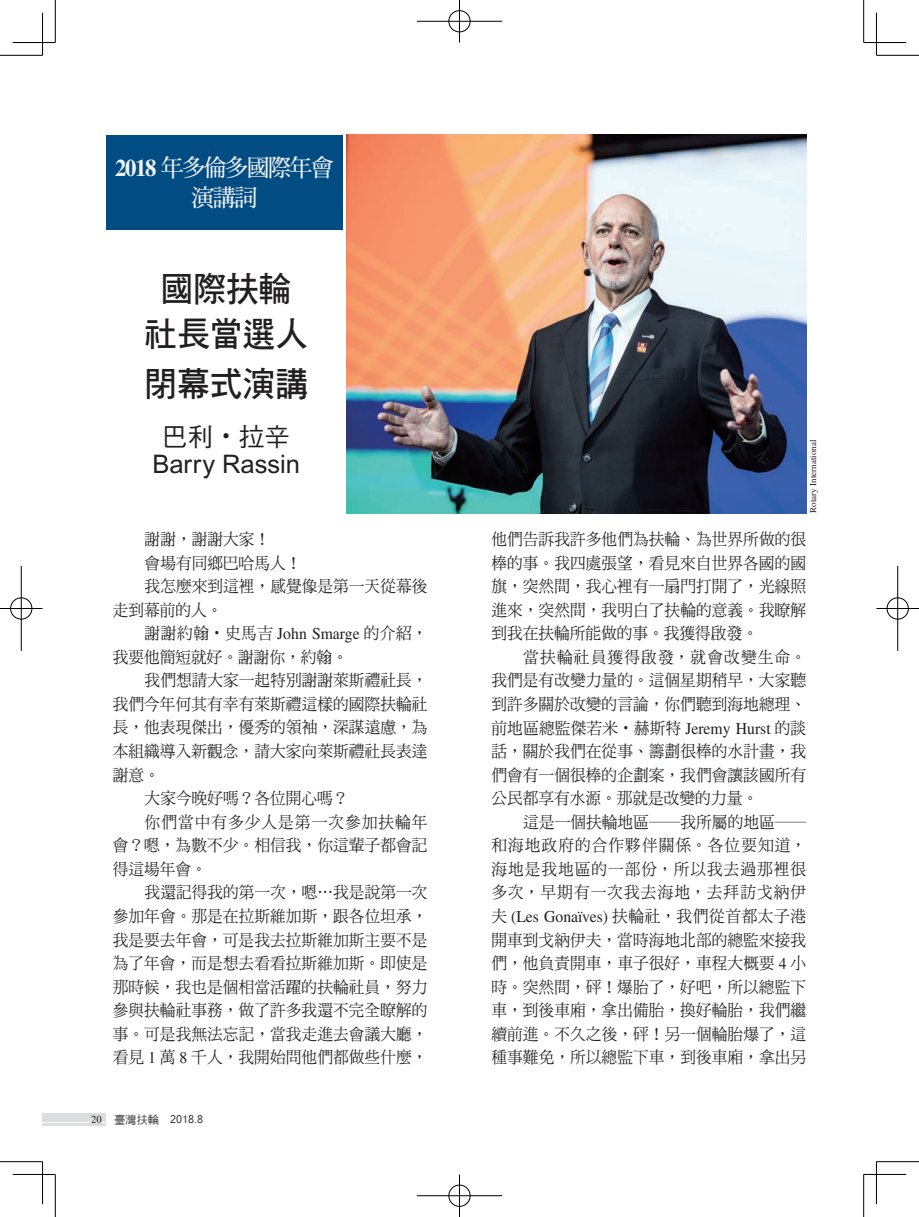
<style>
.page{position:relative;width:919px;height:1217px;background:#fff}
.page>*{position:absolute;margin:0;border:0;box-sizing:border-box;transform-origin:0 0}
.t1{font:34.5px/45px "DF Hei Std W7";color:#231f20;text-align:center;scale:.95 1}
.t2{font:25.5px "Arial";color:#231f20}
.t3{font:25.5px "DF Hei Std W5";color:#231f20}
.t4{font:24px/30px "DF Ming Std W7";letter-spacing:-.06em;color:#f2f1f0;text-align:center;scale:.95 1}
.t5{font:16.5px/23.5px "DF Ming Std W5";letter-spacing:.005em;color:#231f20;text-align:justify;scale:.95 1}
.t6{font:16.5px "DF Ming Std W5";letter-spacing:.035em;color:#231f20;scale:.95 1}
.t7{font:16.5px "DF Ming Std W5";letter-spacing:.065em;color:#231f20;scale:.95 1}
.t8{font:12px "Latha";color:#3e3e3f}
.t9{font:9px "Times LT Std";color:#231f20}
.s1{font-family:"Times LT Std";font-weight:700}
.s2{font-family:"DF Ming Md HK BF"}
.s3{font-family:"Times LT Std"}
.s4{font-family:"Aparajita";font-size:13.5px;color:#231f20}
.s5{font-family:"DF Hei Md HK BF";font-size:11.25px}
</style>
<div class="page">
<img style="left:346px;top:135px;width:460px;height:378px">
<div style="left:106px;top:135px;width:236px;height:94px;background:#004c83"></div>
<div style="left:43px;top:1112px;width:63px;height:9px;background:#dcdddf"></div>
<hr style="left:43px;top:1123px;width:63px;height:2px;background:#dcdddf">
<hr style="left:0;top:55px;width:43px;height:1px;background:#000">
<hr style="left:876px;top:55px;width:42px;height:1px;background:#000">
<hr style="left:0;top:1161px;width:43px;height:1px;background:#000">
<hr style="left:876px;top:1161px;width:42px;height:1px;background:#000">
<hr style="left:55px;top:0;width:1px;height:43px;background:#000">
<hr style="left:55px;top:1174px;width:1px;height:42px;background:#000">
<hr style="left:863px;top:0;width:1px;height:43px;background:#000">
<hr style="left:863px;top:1174px;width:1px;height:42px;background:#000">
<hr style="left:13px;top:42px;width:42px;height:1px;background:#000">
<hr style="left:863px;top:42px;width:43px;height:1px;background:#000">
<hr style="left:13px;top:1173px;width:42px;height:1px;background:#000">
<hr style="left:863px;top:1173px;width:43px;height:1px;background:#000">
<hr style="left:42px;top:13px;width:1px;height:42px;background:#000">
<hr style="left:42px;top:1161px;width:1px;height:42px;background:#000">
<hr style="left:876px;top:13px;width:1px;height:42px;background:#000">
<hr style="left:876px;top:1161px;width:1px;height:42px;background:#000">
<div style="left:448px;top:10px;width:23px;height:23px;border:2px solid #fff;border-radius:50%"></div>
<hr style="left:417px;top:20px;width:85px;height:2px;background:#fff">
<hr style="left:458px;top:0;width:2px;height:43px;background:#fff">
<div style="left:448px;top:10px;width:22px;height:22px;border:1px solid #000;border-radius:50%"></div>
<hr style="left:417px;top:21px;width:85px;height:1px;background:#000">
<hr style="left:459px;top:0;width:1px;height:43px;background:#000">
<div style="left:448px;top:1183px;width:23px;height:23px;border:2px solid #fff;border-radius:50%"></div>
<hr style="left:417px;top:1194px;width:85px;height:2px;background:#fff">
<hr style="left:458px;top:1174px;width:2px;height:42px;background:#fff">
<div style="left:448px;top:1184px;width:22px;height:22px;border:1px solid #000;border-radius:50%"></div>
<hr style="left:417px;top:1195px;width:85px;height:1px;background:#000">
<hr style="left:459px;top:1174px;width:1px;height:42px;background:#000">
<div style="left:10px;top:596px;width:23px;height:24px;border:2px solid #fff;border-radius:50%"></div>
<hr style="left:0;top:607px;width:43px;height:2px;background:#fff">
<hr style="left:20px;top:566px;width:2px;height:85px;background:#fff">
<div style="left:10px;top:597px;width:22px;height:22px;border:1px solid #000;border-radius:50%"></div>
<hr style="left:0;top:608px;width:43px;height:1px;background:#000">
<hr style="left:21px;top:566px;width:1px;height:85px;background:#000">
<div style="left:885px;top:596px;width:24px;height:24px;border:2px solid #fff;border-radius:50%"></div>
<hr style="left:876px;top:607px;width:42px;height:2px;background:#fff">
<hr style="left:896px;top:566px;width:2px;height:85px;background:#fff">
<div style="left:886px;top:597px;width:22px;height:22px;border:1px solid #000;border-radius:50%"></div>
<hr style="left:876px;top:608px;width:42px;height:1px;background:#000">
<hr style="left:897px;top:566px;width:1px;height:85px;background:#000">
<h3 class="t4" style="left:115px;top:152px;width:232px"><span class="s1">2018</span> 年多倫多國際年會演講詞</h3>
<h1 class="t1" style="left:144px;top:266px;width:174px">國際扶輪社長當選人</h1>
<h1 class="t1" style="left:144px;top:360px;width:174px">閉幕式演講</h1>
<h2 class="t3" style="left:162px;top:422px;width:129px">巴利<span class="s2">‧</span>拉辛</h2>
<h2 class="t2" style="left:152px;top:449px;width:149px">Barry Rassin</h2>
<p class="t5" style="left:145px;top:527px;width:134px">謝謝，謝謝大家！</p>
<p class="t5" style="left:145px;top:550px;width:166px">會場有同鄉巴哈馬人！</p>
<p class="t5" style="left:145px;top:574px;width:299px">我怎麼來到這裡，感覺像是第一天從幕後</p>
<p class="t5" style="left:113px;top:597px;width:117px">走到幕前的人。</p>
<p class="t6" style="left:145px;top:624px;width:299px">謝謝約翰<span class="s2">‧</span>史馬吉 <span class="s3">John Smarge</span> 的介紹，</p>
<p class="t5" style="left:113px;top:644px;width:249px">我要他簡短就好。謝謝你，約翰。</p>
<p class="t5" style="left:145px;top:668px;width:299px">我們想請大家一起特別謝謝萊斯禮社長，</p>
<p class="t5" style="left:113px;top:691px;width:333px">我們今年何其有幸有萊斯禮這樣的國際扶輪社</p>
<p class="t5" style="left:113px;top:715px;width:333px">長，他表現傑出，優秀的領袖，深謀遠慮，為</p>
<p class="t5" style="left:113px;top:738px;width:333px">本組織導入新觀念，請大家向萊斯禮社長表達</p>
<p class="t5" style="left:113px;top:762px;width:51px">謝意。</p>
<p class="t5" style="left:145px;top:786px;width:216px">大家今晚好嗎？各位開心嗎？</p>
<p class="t7" style="left:145px;top:812px;width:299px">你們當中有多少人是第一次參加扶輪年</p>
<p class="t5" style="left:113px;top:833px;width:333px">會？嗯，為數不少。相信我，你這輩子都會記</p>
<p class="t5" style="left:113px;top:856px;width:101px">得這場年會。</p>
<p class="t5" style="left:145px;top:880px;width:299px">我還記得我的第一次，嗯<span class="s2">…</span>我是說第一次</p>
<p class="t5" style="left:113px;top:903px;width:333px">參加年會。那是在拉斯維加斯，跟各位坦承，</p>
<p class="t5" style="left:113px;top:927px;width:333px">我是要去年會，可是我去拉斯維加斯主要不是</p>
<p class="t5" style="left:113px;top:950px;width:333px">為了年會，而是想去看看拉斯維加斯。即使是</p>
<p class="t5" style="left:113px;top:974px;width:333px">那時候，我也是個相當活躍的扶輪社員，努力</p>
<p class="t5" style="left:113px;top:997px;width:333px">參與扶輪社事務，做了許多我還不完全瞭解的</p>
<p class="t5" style="left:113px;top:1021px;width:333px">事。可是我無法忘記，當我走進去會議大廳，</p>
<p class="t5" style="left:113px;top:1045px;width:333px">看見 <span class="s3">1</span> 萬 <span class="s3">8</span> 千人，我開始問他們都做些什麼，</p>
<p class="t8" style="left:91px;top:1109px;width:114px"><span class="s4">20</span> <span class="s5">臺灣扶輪　</span>2018.8</p>
<p class="t9" style="left:808px;top:512px;width:74px;rotate:-90deg">Rotary International</p>
<p class="t5" style="left:491px;top:527px;width:333px">他們告訴我許多他們為扶輪、為世界所做的很棒的事。我四處張望，看見來自世界各國的國旗，突然間，我心裡有一扇門打開了，光線照進來，突然間，我明白了扶輪的意義。我瞭解到我在扶輪所能做的事。我獲得啟發。</p>
<p class="t5" style="left:491px;top:644px;width:333px;text-indent:32px">當扶輪社員獲得啟發，就會改變生命。我們是有改變力量的。這個星期稍早，大家聽到許多關於改變的言論，你們聽到海地總理、前地區總監傑若米<span class="s2">‧</span>赫斯特 <span class="s3">Jeremy Hurst</span> 的談話，關於我們在從事、籌劃很棒的水計畫，我們會有一個很棒的企劃案，我們會讓該國所有公民都享有水源。那就是改變的力量。</p>
<p class="t5" style="left:491px;top:809px;width:333px;text-indent:32px">這是一個扶輪地區<span class="s2">──</span>我所屬的地區<span class="s2">──</span>和海地政府的合作夥伴關係。各位要知道，海地是我地區的一部份，所以我去過那裡很多次，早期有一次我去海地，去拜訪戈納伊夫 <span class="s3">(Les Gonaïves)</span> 扶輪社，我們從首都太子港開車到戈納伊夫，當時海地北部的總監來接我們，他負責開車，車子很好，車程大概要 <span class="s3">4</span> 小時。突然間，砰！爆胎了，好吧，所以總監下車，到後車廂，拿出備胎，換好輪胎，我們繼續前進。不久之後，砰！另一個輪胎爆了，這種事難免，所以總監下車，到後車廂，拿出另</p>
</div>
